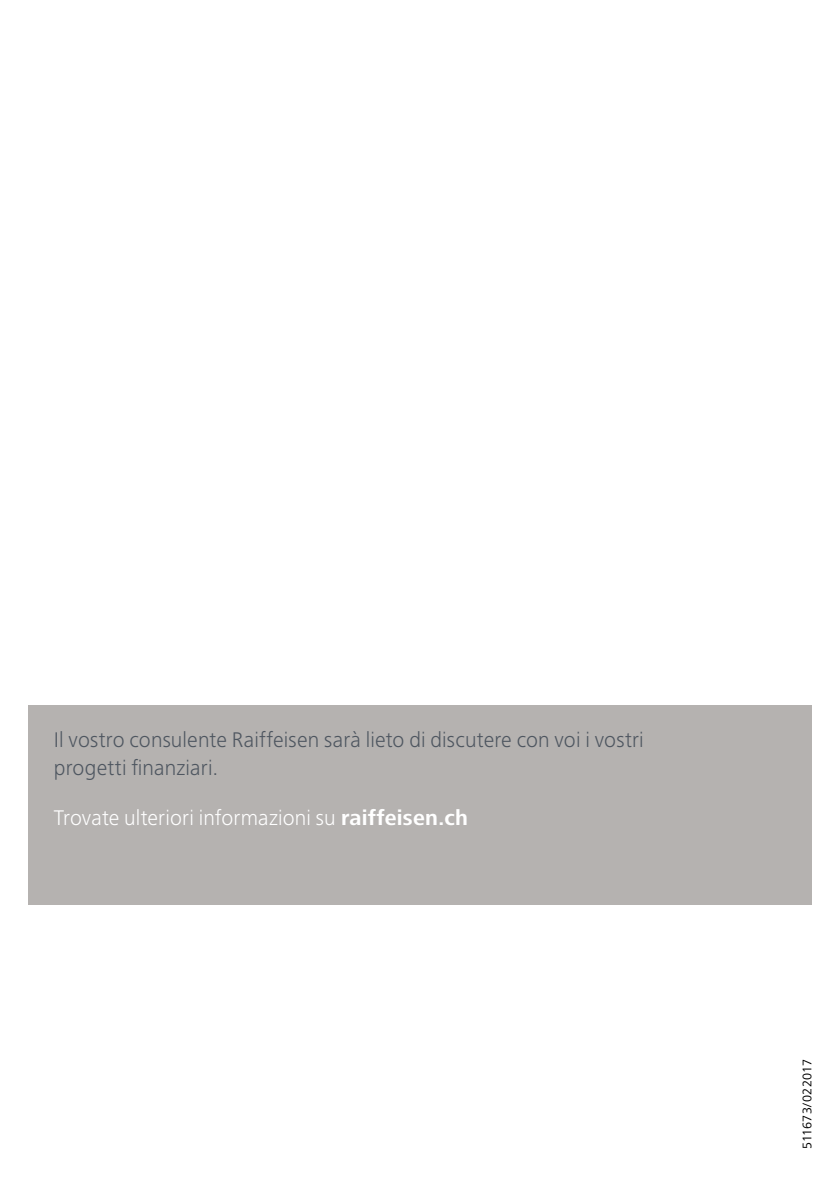
<style>
.page{position:relative;width:840px;height:1191px;background:#fff}
.page>*{position:absolute;margin:0;border:0;box-sizing:border-box;transform-origin:0 0}
.t1{font:300 22px/28px "Frutiger Next LT";letter-spacing:.005em;color:#4e5660}
.t2{font:300 22px "Frutiger Next LT";letter-spacing:.005em;color:#fff}
.t3{font:13px "Frutiger Next LT";letter-spacing:.015em;color:#000}
.s1{font-weight:700}
</style>
<div class="page">
<div style="left:28px;top:705px;width:783px;height:199px;background:#b5b2b0"></div>
<p class="t1" style="left:54px;top:726px;width:591px">Il vostro consulente Raiffeisen sarà lieto di discutere con voi i vostri progetti finanziari.</p>
<p class="t2" style="left:54px;top:805px;width:415px">Trovate ulteriori informazioni su <span class="s1">raiffeisen.ch</span></p>
<p class="t3" style="left:799px;top:1149px;width:91px;rotate:-90deg">511673/022017</p>
</div>
